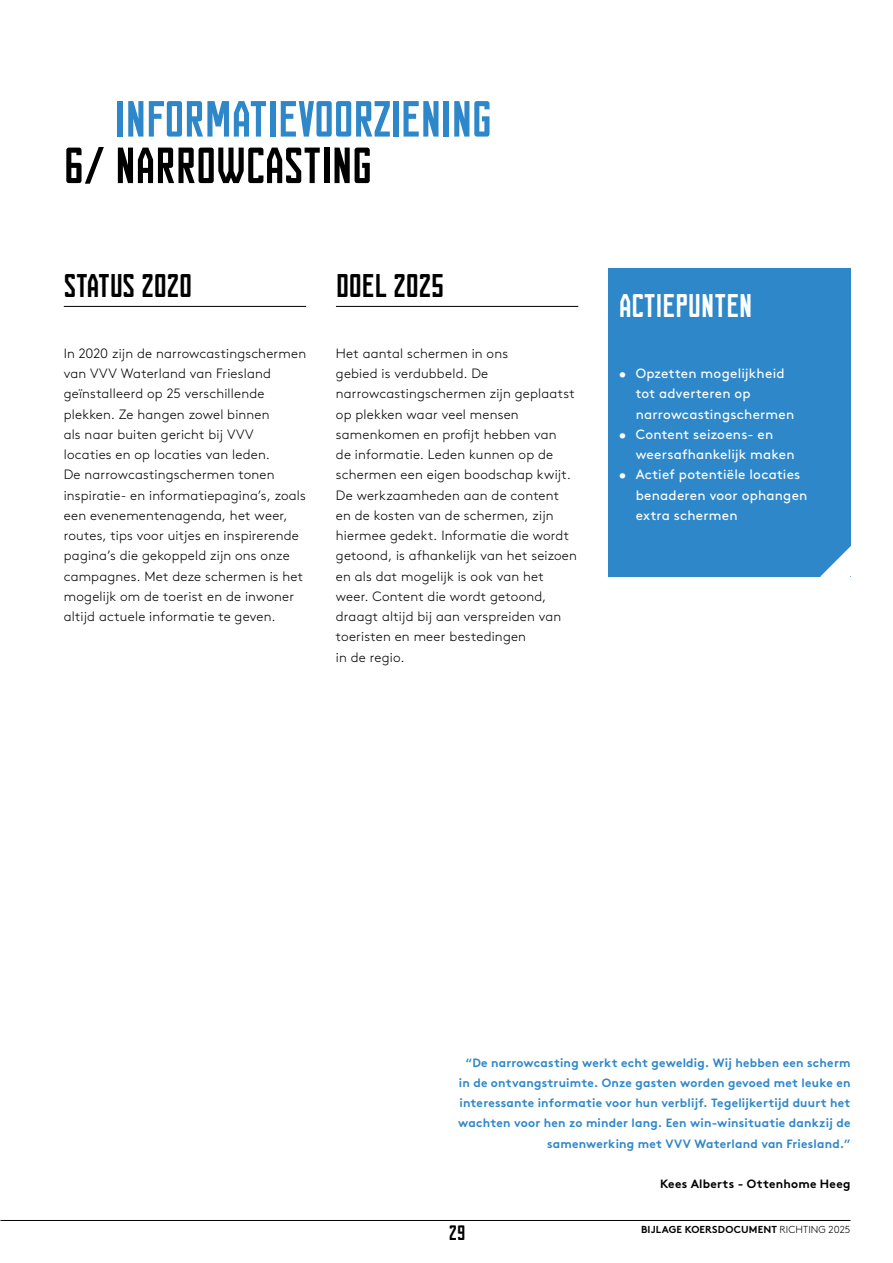
<style>
.page{position:relative;width:893px;height:1263px;background:#fff}
.page>*{position:absolute;margin:0;border:0;box-sizing:border-box;transform-origin:0 0}
.t1{font:condensed 51px "FUNCTION";letter-spacing:-.015em;color:#2e87c8}
.t2{font:condensed 51px "FUNCTION";letter-spacing:-.015em;color:#000}
.t3{font:condensed 33px "FUNCTION";letter-spacing:-.015em;color:#000}
.t4{font:condensed 33px "FUNCTION";letter-spacing:-.015em;color:#fff}
.t5{font:condensed 21px "FUNCTION";color:#000}
.t6{font:300 13.5px/20.2px "Brown Std";letter-spacing:.015em;color:#000}
.t7{font:13.5px/20.2px "Brown Std";letter-spacing:.015em;color:#fff}
.t8{font:700 12px/20.2px "Brown Std";letter-spacing:.02em;color:#2e87c8;text-align:right}
.t9{font:700 12px "Brown Std";letter-spacing:.025em;color:#000}
.t10{font:700 10.2px "Brown Std";letter-spacing:.01em;color:#000}
.s1{font-weight:300}
</style>
<div class="page">
<hr style="left:0;top:1220px;width:850px;height:1px;background:#000">
<hr style="left:64px;top:306px;width:242px;height:1px;background:#000">
<hr style="left:336px;top:306px;width:242px;height:1px;background:#000">
<div style="left:608px;top:268px;width:242px;height:308px;background:#2e87c8"></div>
<svg style="left:820px;top:539px;width:31px;height:38px"></svg>
<h1 class="t1" style="left:115px;top:91px;width:379px">INFORMATIEVOORZIENING</h1>
<h1 class="t2" style="left:64px;top:138px;width:310px">6/ NARROWCASTING</h1>
<h2 class="t3" style="left:64px;top:268px;width:130px">STATUS 2020</h2>
<p class="t6" style="left:64px;top:343px;width:244px">In 2020 zijn de narrowcastingschermen van VVV Waterland van Friesland geïnstalleerd op 25 verschillende plekken. Ze hangen zowel binnen<br>als naar buiten gericht bij VVV<br>locaties en op locaties van leden.<br>De narrowcastingschermen tonen inspiratie- en informatiepagina’s, zoals een evenementenagenda, het weer, routes, tips voor uitjes en inspirerende pagina’s die gekoppeld zijn ons onze campagnes. Met deze schermen is het mogelijk om de toerist en de inwoner altijd actuele informatie te geven.</p>
<h2 class="t3" style="left:336px;top:268px;width:110px">DOEL 2025</h2>
<p class="t6" style="left:336px;top:343px;width:243px">Het aantal schermen in ons<br>gebied is verdubbeld. De narrowcastingschermen zijn geplaatst op plekken waar veel mensen samenkomen en profijt hebben van<br>de informatie. Leden kunnen op de schermen een eigen boodschap kwijt.<br>De werkzaamheden aan de content en de kosten van de schermen, zijn hiermee gedekt. Informatie die wordt getoond, is afhankelijk van het seizoen en als dat mogelijk is ook van het weer. Content die wordt getoond, draagt altijd bij aan verspreiden van toeristen en meer bestedingen<br>in de regio.</p>
<h2 class="t4" style="left:619px;top:288px;width:135px">ACTIEPUNTEN</h2>
<p class="t7" style="left:636px;top:363px;width:160px;text-indent:-17px">• Opzetten mogelijkheid tot adverteren op narrowcastingschermen</p>
<p class="t7" style="left:636px;top:424px;width:160px;text-indent:-17px">• Content seizoens- en weersafhankelijk maken</p>
<p class="t7" style="left:636px;top:465px;width:173px;text-indent:-17px">• Actief potentiële locaties benaderen voor ophangen extra schermen</p>
<p class="t8" style="left:458px;top:1052px;width:394px">“De narrowcasting werkt echt geweldig. Wij hebben een scherm in de ontvangstruimte. Onze gasten worden gevoed met leuke en interessante informatie voor hun verblijf. Tegelijkertijd duurt het wachten voor hen zo minder lang. Een win-winsituatie dankzij de samenwerking met VVV Waterland van Friesland.”</p>
<p class="t9" style="left:660px;top:1176px;width:192px">Kees Alberts - Ottenhome Heeg</p>
<h3 class="t5" style="left:449px;top:1222px;width:18px">29</h3>
<p class="t10" style="left:641px;top:1224px;width:211px">BIJLAGE KOERSDOCUMENT <span class="s1">RICHTING 2025</span></p>
</div>
